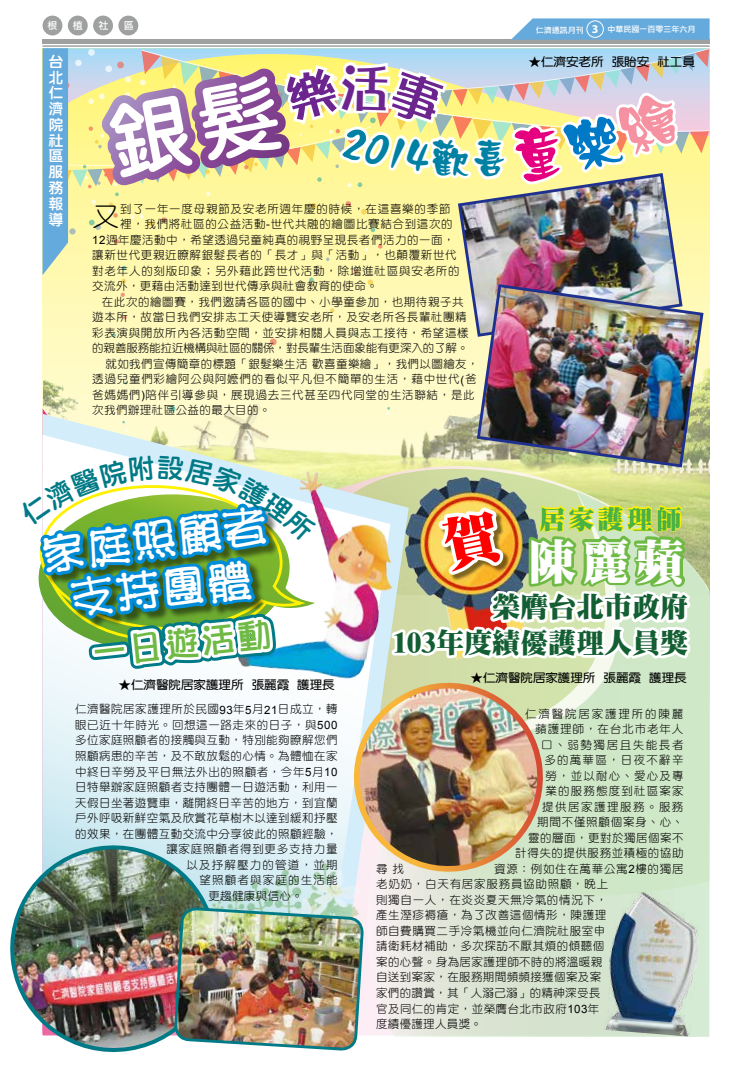
<style>
.page{position:relative;width:738px;height:1078px;background:#fff}
.page>*{position:absolute;margin:0;border:0;box-sizing:border-box;transform-origin:0 0}
.t1{font:48px "DF Ming UB HKP BF";color:#fff}
.t2{font:700 42px "AR Huo Chai B5";color:#fff}
.t3{font:33px "DFPOP1 W7 HKP BF";color:#6eba44}
.t4{font:28px "DF Ming UB HKP BF";color:#135e32}
.t5{font:27px "DF Yuan Std W3";color:#000}
.t6{font:26px "DF Ming UB HKP BF";letter-spacing:.12em;color:#49b145}
.t7{font:15px/15.8px "DF Yuan Std W8";color:#fff;text-align:justify}
.t8{font:12px "DF Yuan Std W7";letter-spacing:-.01em;color:#000;scale:1.05 1}
.t9{font:11.5px/15.5px "DF Yuan Std W3";letter-spacing:.05em;color:#000}
.t10{font:11.5px/15.5px "DF Yuan Std W3";letter-spacing:.1em;color:#000;text-align:right}
.t11{font:11.5px "DF Yuan Std W3";letter-spacing:-.01em;color:#000}
.t12{font:11.5px "DF Yuan Std W3";letter-spacing:.105em;color:#000}
.t13{font:11.5px "DF Yuan Std W3";letter-spacing:.03em;color:#000}
.t14{font:10px "DF Li Hei Std W5";color:#fff}
.t15{font:8px "DF Li Hei Std W5";color:#fff}
.s1{font-family:"Myriad Pro";font-weight:700;font-size:12px}
.s2{font-family:"Arial"}
</style>
<div class="page">
<svg style="left:44px;top:15px;width:665px;height:121px"></svg>
<img style="left:10px;top:865px;width:39px;height:171px">
<svg style="left:96px;top:15px;width:111px;height:33px"></svg>
<img style="left:49px;top:865px;width:658px;height:187px">
<div style="left:43px;top:16px;width:19px;height:19px;background:#9fa0a0;border-radius:50%"></div>
<div style="left:118px;top:16px;width:20px;height:19px;background:#9fa0a0;border-radius:50%"></div>
<div style="left:93px;top:16px;width:20px;height:19px;background:#9fa0a0;border-radius:50%"></div>
<div style="left:68px;top:16px;width:20px;height:19px;background:#9fa0a0;border-radius:50%"></div>
<div style="left:43px;top:39px;width:666px;height:5px;background:#9fa0a0"></div>
<hr style="left:43px;top:46px;width:666px;height:1px;background:#9fa0a0">
<svg style="left:510px;top:18px;width:199px;height:22px;background:#72b0df"></svg>
<div style="left:586px;top:20px;width:17px;height:18px;border:1px solid #fff;border-radius:50%"></div>
<img style="left:38px;top:48px;width:670px;height:817px">
<p class="t14" style="left:47px;top:20px;width:11px">根</p>
<p class="t14" style="left:73px;top:20px;width:11px">植</p>
<p class="t14" style="left:98px;top:20px;width:11px">社</p>
<p class="t14" style="left:124px;top:20px;width:11px">區</p>
<p class="t15" style="left:535px;top:25px;width:161px">仁濟通訊月刊 <span class="s1">3</span> 中華民國一百零三年六月</p>
<h3 class="t7" style="left:48px;top:53px;width:16px">台北仁濟院社區服務報導</h3>
<p class="t8" style="left:528px;top:55px;width:160px">★仁濟安老所 張貽安 社工員</p>
<h3 class="t5" style="left:92px;top:202px;width:28px">又</h3>
<p class="t9" style="left:120px;top:201px;width:331px">到了一年一度母親節及安老所週年慶的時候，在這喜樂的季節</p>
<p class="t9" style="left:120px;top:216px;width:334px">裡，我們將社區的公益活動<span class="s2">-</span>世代共融的繪圖比賽結合到這次的</p>
<p class="t9" style="left:92px;top:232px;width:364px"><span class="s2">12</span>週年慶活動中，希望透過兒童純真的視野呈現長者們活力的一面，</p>
<p class="t9" style="left:92px;top:247px;width:366px">讓新世代更親近瞭解銀髮長者的「長才」與「活動」，也顛覆新世代</p>
<p class="t9" style="left:92px;top:263px;width:369px">對老年人的刻版印象；另外藉此跨世代活動，除增進社區與安老所的</p>
<p class="t9" style="left:92px;top:278px;width:287px">交流外，更藉由活動達到世代傳承與社會教育的使命。</p>
<p class="t9" style="left:102px;top:294px;width:363px">在此次的繪圖賽，我們邀請各區的國中、小學童參加，也期待親子共</p>
<p class="t9" style="left:92px;top:309px;width:376px">遊本所，故當日我們安排志工天使導覽安老所，及安老所各長輩社團精</p>
<p class="t9" style="left:92px;top:325px;width:378px">彩表演與開放所內各活動空間，並安排相關人員與志工接待，希望這樣</p>
<p class="t11" style="left:92px;top:342px;width:377px">的親善服務能拉近機構與社區的關係，對長輩生活面象能有更深入的了解。</p>
<p class="t9" style="left:105px;top:356px;width:374px">就如我們宣傳簡章的標題「銀髮樂生活歡喜童樂繪」，我們以圖繪友，</p>
<p class="t9" style="left:92px;top:371px;width:385px">透過兒童們彩繪阿公與阿嬤們的看似平凡但不簡單的生活，藉中世代<span class="s2">(</span>爸</p>
<p class="t9" style="left:92px;top:387px;width:384px">爸媽媽們<span class="s2">)</span>陪伴引導參與，展現過去三代甚至四代同堂的生活聯結，是此</p>
<p class="t9" style="left:92px;top:402px;width:180px">次我們辦理社區公益的最大目的。</p>
<h2 class="t2" style="left:40px;top:534px;width:227px;rotate:-8deg">家庭照顧者</h2>
<h2 class="t2" style="left:69px;top:577px;width:181px;rotate:-6deg">支持團體</h2>
<h3 class="t3" style="left:91px;top:636px;width:180px;rotate:-6deg">一日遊活動</h3>
<p class="t8" style="left:118px;top:678px;width:207px">★仁濟醫院居家護理所 張麗霞 護理長</p>
<p class="t9" style="left:75px;top:701px;width:264px">仁濟醫院居家護理所於民國<span class="s2">93</span>年<span class="s2">5</span>月<span class="s2">21</span>日成立，轉</p>
<p class="t9" style="left:75px;top:716px;width:264px">眼已近十年時光。回想這一路走來的日子，與<span class="s2">500</span></p>
<p class="t9" style="left:75px;top:732px;width:263px">多位家庭照顧者的接觸與互動，特別能夠瞭解您們</p>
<p class="t9" style="left:75px;top:747px;width:263px">照顧病患的辛苦，及不敢放鬆的心情。為體恤在家</p>
<p class="t9" style="left:75px;top:763px;width:264px">中終日辛勞及平日無法外出的照顧者，今年<span class="s2">5</span>月<span class="s2">10</span></p>
<p class="t9" style="left:75px;top:778px;width:263px">日特舉辦家庭照顧者支持團體一日遊活動，利用一</p>
<p class="t9" style="left:75px;top:794px;width:263px">天假日坐著遊覽車，離開終日辛苦的地方，到宜蘭</p>
<p class="t9" style="left:75px;top:809px;width:263px">戶外呼吸新鮮空氣及欣賞花草樹木以達到緩和抒壓</p>
<p class="t9" style="left:75px;top:825px;width:263px">的效果，在團體互動交流中分享彼此的照顧經驗，</p>
<p class="t9" style="left:166px;top:840px;width:173px">讓家庭照顧者得到更多支持力量</p>
<p class="t12" style="left:186px;top:858px;width:153px">以及抒解壓力的管道，並期</p>
<p class="t10" style="left:199px;top:871px;width:139px">望照顧者與家庭的生活能</p>
<p class="t13" style="left:208px;top:889px;width:96px">更趨健康與信心。</p>
<h3 class="t6" style="left:539px;top:505px;width:144px">居家護理師</h3>
<h1 class="t1" style="left:527px;top:537px;width:157px">陳麗蘋</h1>
<h3 class="t4" style="left:491px;top:592px;width:197px">榮膺台北市政府</h3>
<h3 class="t4" style="left:392px;top:628px;width:297px">103年度績優護理人員獎</h3>
<p class="t8" style="left:470px;top:671px;width:207px">★仁濟醫院居家護理所 張麗霞 護理長</p>
<p class="t10" style="left:515px;top:705px;width:170px">仁濟醫院居家護理所的陳麗蘋護理師，在台北市老年人<br>口、弱勢獨居且失能長者<br>多的萬華區，日夜不辭辛<br>勞，並以耐心、愛心及專<br>業的服務態度到社區案家<br>提供居家護理服務。服務<br>期間不僅照顧個案身、心、<br>靈的層面，更對於獨居個案不計得失的提供服務並積極的協助</p>
<p class="t9" style="left:376px;top:860px;width:309px;text-indent:118px">資源：例如住在萬華公寓<span class="s2">2</span>樓的獨居老奶奶，白天有居家服務員協助照顧，晚上<br>則獨自一人，在炎炎夏天無冷氣的情況下，<br>產生溼疹褥瘡，為了改善這個情形，陳護理<br>師自費購買二手冷氣機並向仁濟院社服室申<br>請衛耗材補助，多次探訪不厭其煩的傾聽個<br>案的心聲。身為居家護理師不時的將溫暖親<br>自送到案家，在服務期間頻頻接獲個案及案<br>家們的讚賞，其「人溺己溺」的精神深受長<br>官及同仁的肯定，並榮膺台北市政府<span class="s2">103</span>年<br>度績優護理人員獎。</p>
<p class="t9" style="left:376px;top:860px;width:30px">尋找</p>
</div>
